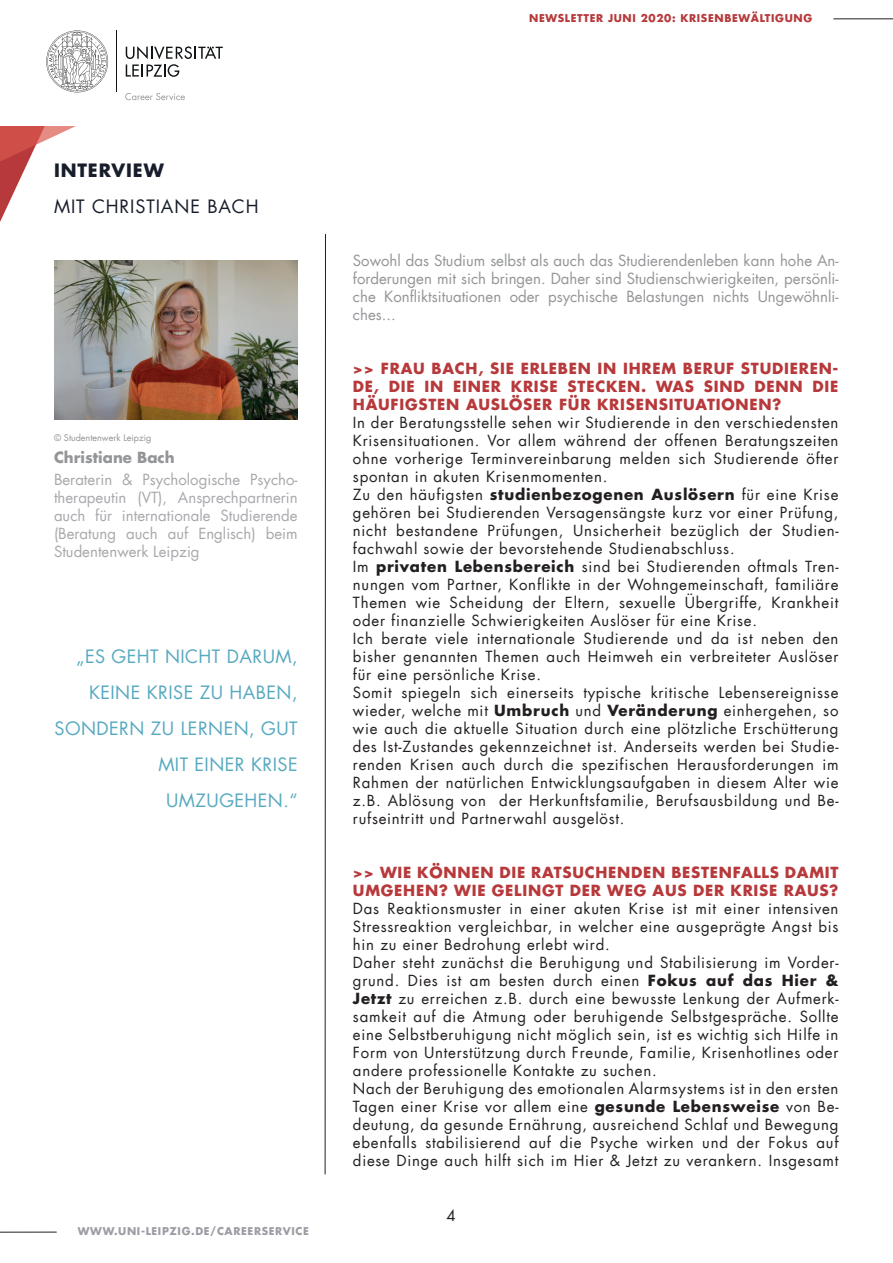
<style>
.page{position:relative;width:893px;height:1263px;background:#fff}
.page>*{position:absolute;margin:0;border:0;box-sizing:border-box;transform-origin:0 0}
.t1{font:18px/36px "Futura";letter-spacing:.025em;color:#57a9c0;text-align:right}
.t2{font:18px "Futura";letter-spacing:.05em;color:#171d2a}
.t3{font:700 18px "Futura";letter-spacing:.05em;color:#171d2a}
.t4{font:15px/18px "Futura";letter-spacing:.05em;color:#231f20}
.t5{font:700 15px/18px "Futura";letter-spacing:.05em;color:#b7393b;text-align:justify}
.t6{font:15px/18px "Futura";color:#939598;text-align:justify}
.t7{font:15px/18px "Futura";color:#a8a9ad;text-align:justify}
.t8{font:700 15px "Futura";color:#939598}
.t9{font:700 10.5px "Futura";letter-spacing:.06em;color:#b7393b}
.t10{font:700 10.5px "Futura";letter-spacing:.06em;color:#9f9da4}
.t11{font:9px "Futura";color:#939598}
.s1{font-weight:700}
</style>
<div class="page">
<hr style="left:325px;top:234px;width:1px;height:940px;background:#231f20">
<svg style="left:125px;top:93px;width:60px;height:7px"></svg>
<svg style="left:126px;top:46px;width:97px;height:31px"></svg>
<hr style="left:117px;top:31px;width:1px;height:61px;background:#111416">
<svg style="left:46px;top:31px;width:62px;height:61px"></svg>
<hr style="left:833px;top:18px;width:60px;height:1px;background:#231f20">
<hr style="left:0;top:1232px;width:57px;height:1px;background:#231f20">
<svg style="left:0;top:126px;width:76px;height:96px"></svg>
<img style="left:54px;top:260px;width:244px;height:160px">
<p class="t9" style="left:529px;top:11px;width:284px">NEWSLETTER JUNI 2020: KRISENBEWÄLTIGUNG</p>
<p class="t3" style="left:54px;top:158px;width:111px">INTERVIEW</p>
<p class="t2" style="left:54px;top:195px;width:206px">MIT CHRISTIANE BACH</p>
<p class="t11" style="left:54px;top:432px;width:99px">© Studentenwerk Leipzig</p>
<p class="t8" style="left:54px;top:448px;width:122px">Christiane Bach</p>
<p class="t7" style="left:54px;top:471px;width:245px">Beraterin &amp; Psychologische Psycho&shy;therapeutin (VT), Ansprechpartnerin auch für internationale Studierende (Beratung auch auf Englisch) beim Studentenwerk Leipzig</p>
<p class="t1" style="left:55px;top:639px;width:244px">„ES GEHT NICHT DARUM,<br>KEINE KRISE ZU HABEN,<br>SONDERN ZU LERNEN, GUT<br>MIT EINER KRISE<br>UMZUGEHEN.“</p>
<p class="t10" style="left:78px;top:1224px;width:232px">WWW.UNI-LEIPZIG.DE/CAREERSERVICE</p>
<p class="t6" style="left:353px;top:251px;width:487px">Sowohl das Studium selbst als auch das Studierendenleben kann hohe An&shy;forderungen mit sich bringen. Daher sind Studienschwierigkeiten, persönli&shy;che Konfliktsituationen oder psychische Belastungen nichts Ungewöhnli&shy;ches...</p>
<p class="t5" style="left:353px;top:359px;width:487px">&gt;&gt; FRAU BACH, SIE ERLEBEN IN IHREM BERUF STUDIEREN-DE, DIE IN EINER KRISE STECKEN. WAS SIND DENN DIE HÄUFIGSTEN AUSLÖSER FÜR KRISENSITUATIONEN?</p>
<p class="t4" style="left:353px;top:413px;width:487px">In der Beratungsstelle sehen wir Studierende in den verschiedensten Krisensituationen. Vor allem während der offenen Beratungszeiten ohne vorherige Terminvereinbarung melden sich Studierende öfter spontan in akuten Krisenmomenten.<br>Zu den häufigsten <span class="s1">studienbezogenen Auslösern</span> für eine Krise gehören bei Studierenden Versagensängste kurz vor einer Prüfung, nicht bestandene Prüfungen, Unsicherheit bezüglich der Studien&shy;fachwahl sowie der bevorstehende Studienabschluss.<br>Im <span class="s1">privaten Lebensbereich</span> sind bei Studierenden oftmals Tren&shy;nungen vom Partner, Konflikte in der Wohngemeinschaft, familiäre Themen wie Scheidung der Eltern, sexuelle Übergriffe, Krankheit oder finanzielle Schwierigkeiten Auslöser für eine Krise.<br>Ich berate viele internationale Studierende und da ist neben den bisher genannten Themen auch Heimweh ein verbreiteter Auslöser für eine persönliche Krise.<br>Somit spiegeln sich einerseits typische kritische Lebensereignisse wieder, welche mit <span class="s1">Umbruch</span> und <span class="s1">Veränderung</span> einhergehen, so wie auch die aktuelle Situation durch eine plötzliche Erschütterung des Ist-Zustandes gekennzeichnet ist. Anderseits werden bei Studie&shy;renden Krisen auch durch die spezifischen Herausforderungen im Rahmen der natürlichen Entwicklungsaufgaben in diesem Alter wie z.B. Ablösung von der Herkunftsfamilie, Berufsausbildung und Be&shy;rufseintritt und Partnerwahl ausgelöst.</p>
<p class="t5" style="left:353px;top:863px;width:487px">&gt;&gt; WIE KÖNNEN DIE RATSUCHENDEN BESTENFALLS DAMIT<br>UMGEHEN? WIE GELINGT DER WEG AUS DER KRISE RAUS?</p>
<p class="t4" style="left:353px;top:899px;width:487px">Das Reaktionsmuster in einer akuten Krise ist mit einer intensiven Stressreaktion vergleichbar, in welcher eine ausgeprägte Angst bis hin zu einer Bedrohung erlebt wird.<br>Daher steht zunächst die Beruhigung und Stabilisierung im Vorder&shy;grund. Dies ist am besten durch einen <span class="s1">Fokus auf das Hier &amp; Jetzt</span> zu erreichen z.B. durch eine bewusste Lenkung der Aufmerk&shy;samkeit auf die Atmung oder beruhigende Selbstgespräche. Sollte eine Selbstberuhigung nicht möglich sein, ist es wichtig sich Hilfe in Form von Unterstützung durch Freunde, Familie, Krisenhotlines oder andere professionelle Kontakte zu suchen.<br>Nach der Beruhigung des emotionalen Alarmsystems ist in den ersten Tagen einer Krise vor allem eine <span class="s1">gesunde Lebensweise</span> von Be&shy;deutung, da gesunde Ernährung, ausreichend Schlaf und Bewegung ebenfalls stabilisierend auf die Psyche wirken und der Fokus auf diese Dinge auch hilft sich im Hier &amp; Jetzt zu verankern. Insgesamt</p>
<p class="t4" style="left:446px;top:1207px;width:11px">4</p>
</div>
